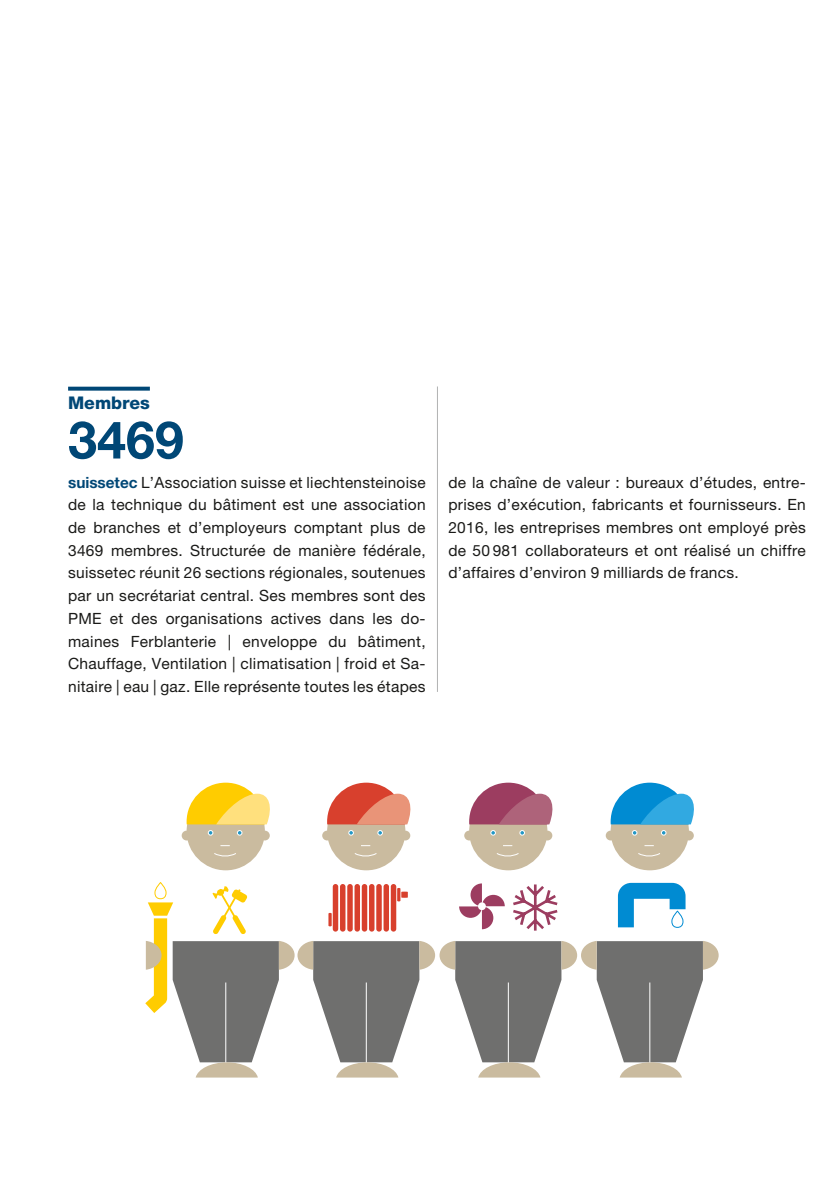
<style>
.page{position:relative;width:840px;height:1191px;background:#fff}
.page>*{position:absolute;margin:0;border:0;box-sizing:border-box;transform-origin:0 0}
.t1{font:700 52px "Helvetica Neue LT Pro";color:#004776}
.t2{font:800 17.6px "Helvetica Neue LT Pro";color:#004776}
.t3{font:15.6px/22.6px "Helvetica Neue LT Pro";letter-spacing:.02em;color:#1a1a18;text-align:justify}
.s1{font-weight:700;color:#004776}
</style>
<div class="page">
<hr style="left:68px;top:387px;width:82px;height:3px;background:#004776">
<div style="left:610px;top:792px;width:78px;height:78px;background:#cabb9f;border-radius:50%"></div>
<svg style="left:605px;top:830px;width:10px;height:10px"></svg>
<svg style="left:610px;top:782px;width:84px;height:75px"></svg>
<div style="left:327px;top:792px;width:78px;height:78px;background:#cabb9f;border-radius:50%"></div>
<div style="left:322px;top:830px;width:10px;height:10px;background:#cabb9f;border-radius:50%"></div>
<svg style="left:327px;top:782px;width:84px;height:75px"></svg>
<div style="left:469px;top:792px;width:78px;height:78px;background:#cabb9f;border-radius:50%"></div>
<div style="left:464px;top:830px;width:10px;height:10px;background:#cabb9f;border-radius:50%"></div>
<svg style="left:469px;top:782px;width:84px;height:75px"></svg>
<div style="left:186px;top:792px;width:79px;height:78px;background:#cabb9f;border-radius:50%"></div>
<svg style="left:181px;top:830px;width:10px;height:10px"></svg>
<svg style="left:186px;top:782px;width:84px;height:75px"></svg>
<svg style="left:145px;top:882px;width:573px;height:195px"></svg>
<hr style="left:437px;top:386px;width:1px;height:306px;background:#b1b2b2">
<p class="t2" style="left:68px;top:393px;width:83px">Membres</p>
<h1 class="t1" style="left:68px;top:408px;width:117px">3469</h1>
<p class="t3" style="left:68px;top:471px;width:359px"><span class="s1">suissetec</span> L’Association suisse et liechtensteinoise de la technique du bâtiment est une association de branches et d’employeurs comptant plus de 3469 membres. Structurée de manière fédérale, suissetec réunit 26 sections régionales, soutenues par un secrétariat central. Ses membres sont des PME et des organisations actives dans les do&shy;maines Ferblanterie | enveloppe du bâtiment, Chauffage, Ventilation | climatisation | froid et Sa&shy;nitaire | eau | gaz. Elle représente toutes les étapes</p>
<p class="t3" style="left:448px;top:471px;width:359px">de la chaîne de valeur : bureaux d’études, entre&shy;prises d’exécution, fabricants et fournisseurs. En 2016, les entreprises membres ont employé près de 50 981 collaborateurs et ont réalisé un chiffre d’affaires d’environ 9 milliards de francs.</p>
</div>
